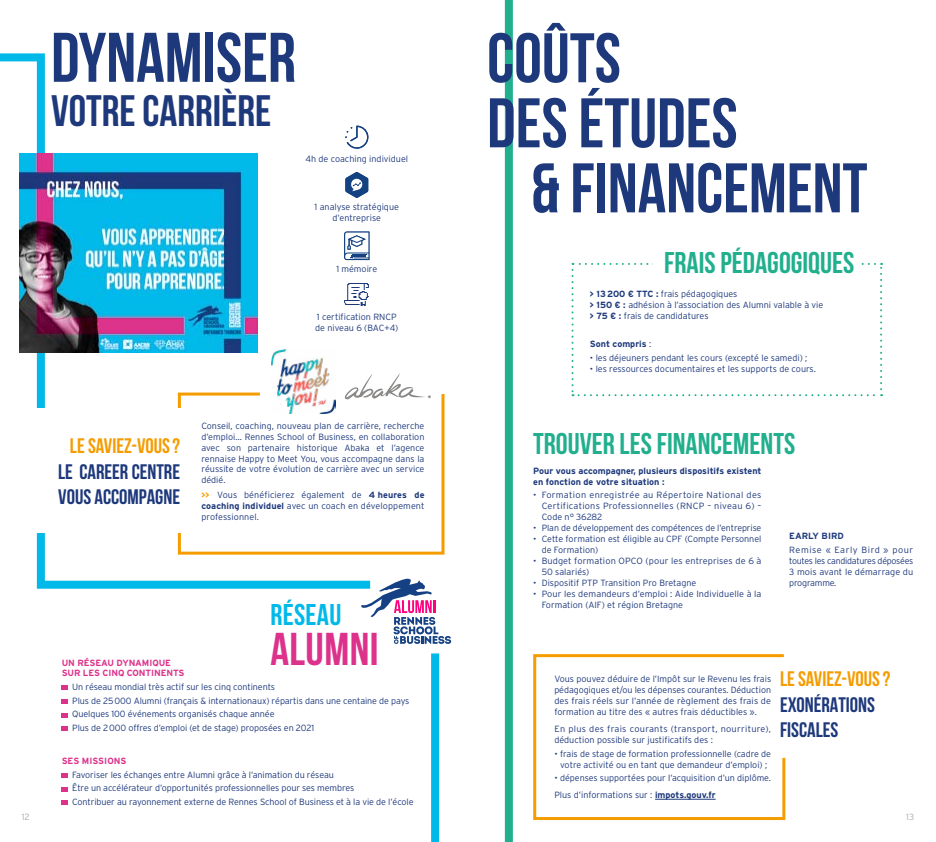
<style>
.page{position:relative;width:936px;height:842px;background:#fff}
.page>*{position:absolute;margin:0;border:0;box-sizing:border-box;transform-origin:0 0}
.t1{font:700 70px "Bebas Neue";color:#1d387b}
.t2{font:700 46px "Bebas Neue";letter-spacing:.01em;color:#dc328b}
.t3{font:700 44px "Bebas Neue";color:#1d387b}
.t4{font:700 30px "Bebas Neue";color:#21af8d}
.t5{font:700 30px "Bebas Neue";letter-spacing:.01em;color:#00b9e9}
.t6{font:700 21px/25.2px "Bebas Neue";color:#1d387b}
.t7{font:700 21px "Bebas Neue";color:#f59c00}
.t8{font:300 9px/11px "Interstate";color:#1d387b}
.t9{font:700 9px/11px "Interstate";color:#1d387b}
.t10{font:700 9px "Interstate";letter-spacing:-.01em;color:#dc328b}
.t11{font:300 9px "Interstate";color:#abacac}
.s1{font-weight:700;color:#f59c00}
.s2{font-weight:700}
.s3{font-weight:300}
</style>
<div class="page">
<svg style="left:0;top:53px;width:370px;height:536px"></svg>
<svg style="left:345px;top:373px;width:69px;height:18px"></svg>
<div style="left:263px;top:350px;width:80px;height:72px;background:#fff"></div>
<img style="left:272px;top:350px;width:59px;height:41px">
<svg style="left:176px;top:391px;width:269px;height:165px"></svg>
<div style="left:15px;top:409px;width:174px;height:124px;background:#fff"></div>
<svg style="left:361px;top:579px;width:90px;height:65px"></svg>
<svg style="left:62px;top:686px;width:6px;height:4px"></svg>
<svg style="left:62px;top:699px;width:6px;height:5px"></svg>
<svg style="left:62px;top:713px;width:6px;height:4px"></svg>
<svg style="left:62px;top:727px;width:6px;height:4px"></svg>
<svg style="left:62px;top:773px;width:6px;height:4px"></svg>
<svg style="left:62px;top:787px;width:6px;height:4px"></svg>
<svg style="left:62px;top:800px;width:6px;height:5px"></svg>
<div style="left:431px;top:653px;width:8px;height:189px;background:#00b9e9"></div>
<svg style="left:533px;top:654px;width:253px;height:166px"></svg>
<hr style="left:655px;top:799px;width:60px;height:1px;background:#1d387b">
<div style="left:780px;top:670px;width:130px;height:75px;background:#fff"></div>
<div style="left:505px;top:0;width:8px;height:842px;background:#21af8d"></div>
<svg style="left:571px;top:263px;width:311px;height:133px"></svg>
<div style="left:653px;top:232px;width:206px;height:53px;background:#fff"></div>
<img style="left:19px;top:154px;width:238px;height:198px">
<svg style="left:345px;top:126px;width:23px;height:22px"></svg>
<svg style="left:344px;top:232px;width:25px;height:28px"></svg>
<svg style="left:345px;top:173px;width:23px;height:25px"></svg>
<img style="left:344px;top:282px;width:26px;height:26px">
<h1 class="t1" style="left:51px;top:19px;width:246px">DYNAMISER</h1>
<h3 class="t3" style="left:51px;top:86px;width:222px">VOTRE CARRIÈRE</h3>
<p class="t8" style="left:305px;top:153px;width:104px">4h de coaching individuel</p>
<p class="t8" style="left:314px;top:201px;width:86px;text-align:center">1 analyse stratégique d’entreprise</p>
<p class="t8" style="left:336px;top:263px;width:42px">1 mémoire</p>
<p class="t8" style="left:315px;top:311px;width:85px">1 certification RNCP de niveau 6 (BAC+4)</p>
<h3 class="t7" style="left:70px;top:435px;width:112px">LE SAVIEZ-VOUS?</h3>
<h3 class="t6" style="left:58px;top:458px;width:124px">LE CAREER CENTRE<br>VOUS ACCOMPAGNE</h3>
<p class="t8" style="left:201px;top:420px;width:225px;text-align:justify">Conseil, coaching, nouveau plan de carrière, recherche d’emploi… Rennes School of Business, en collaboration avec son partenaire historique Abaka et l’agence rennaise Happy to Meet You, vous accompagne dans la réussite de votre évolution de carrière avec un service dédié.</p>
<p class="t8" style="left:201px;top:489px;width:224px;text-align:justify"><span class="s1">&gt;&gt;</span> Vous bénéficierez également de <span class="s2">4 heures de coaching individuel</span> avec un coach en développement professionnel.</p>
<p class="t10" style="left:62px;top:657px;width:111px">UN RÉSEAU DYNAMIQUE</p>
<h3 class="t5" style="left:270px;top:599px;width:73px">RÉSEAU</h3>
<h2 class="t2" style="left:270px;top:624px;width:110px">ALUMNI</h2>
<p class="t10" style="left:62px;top:668px;width:124px">SUR LES CINQ CONTINENTS</p>
<p class="t8" style="left:72px;top:680px;width:339px;line-height:13.6px">Un réseau mondial très actif sur les cinq continents<br>Plus de 25000 Alumni (français &amp; internationaux) répartis dans une centaine de pays Quelques 100 événements organisés chaque année<br>Plus de 2000 offres d’emploi (et de stage) proposées en 2021</p>
<p class="t10" style="left:62px;top:756px;width:66px">SES MISSIONS</p>
<p class="t8" style="left:72px;top:767px;width:343px;line-height:13.6px">Favoriser les échanges entre Alumni grâce à l’animation du réseau<br>Être un accélérateur d’opportunités professionnelles pour ses membres<br>Contribuer au rayonnement externe de Rennes School of Business et à la vie de l’école</p>
<h1 class="t1" style="left:487px;top:20px;width:135px">COÛTS</h1>
<h1 class="t1" style="left:487px;top:85px;width:252px">DES ÉTUDES</h1>
<h1 class="t1" style="left:530px;top:150px;width:338px">&amp; FINANCEMENT</h1>
<h3 class="t4" style="left:664px;top:247px;width:192px">FRAIS PÉDAGOGIQUES</h3>
<p class="t8" style="left:590px;top:288px;width:235px"><span class="s2">&gt; 13200 € TTC :</span> frais pédagogiques<br><span class="s2">&gt; 150 € :</span> adhésion à l’association des Alumni valable à vie <span class="s2">&gt; 75 € :</span> frais de candidatures</p>
<p class="t9" style="left:590px;top:338px;width:63px">Sont compris <span class="s3">:</span></p>
<p class="t8" style="left:590px;top:352px;width:219px">• les déjeuners pendant les cours (excepté le samedi) ;</p>
<p class="t8" style="left:590px;top:363px;width:227px">• les ressources documentaires et les supports de cours.</p>
<h3 class="t4" style="left:533px;top:427px;width:263px">TROUVER LES FINANCEMENTS</h3>
<p class="t9" style="left:533px;top:465px;width:230px">Pour vous accompagner, plusieurs dispositifs existent en fonction de votre situation :</p>
<p class="t8" style="left:541px;top:490px;width:221px;text-align:justify;text-indent:-9px">• Formation enregistrée au Répertoire National des Certifications Professionnelles (RNCP – niveau 6) – Code n° 36282</p>
<p class="t8" style="left:533px;top:523px;width:230px">• Plan de développement des compétences de l’entreprise</p>
<p class="t8" style="left:541px;top:534px;width:221px;text-indent:-9px">• Cette formation est éligible au CPF (Compte Personnel de Formation)</p>
<p class="t8" style="left:541px;top:556px;width:221px;text-indent:-9px">• Budget formation OPCO (pour les entreprises de 6 à<br>50 salariés)</p>
<p class="t8" style="left:533px;top:578px;width:165px">• Dispositif PTP Transition Pro Bretagne</p>
<p class="t8" style="left:541px;top:589px;width:221px;text-indent:-9px">• Pour les demandeurs d’emploi : Aide Individuelle à la<br>Formation (AIF) et région Bretagne</p>
<p class="t9" style="left:789px;top:531px;width:56px">EARLY BIRD</p>
<p class="t8" style="left:789px;top:544px;width:126px;text-align:justify">Remise « Early Bird » pour toutes les candidatures déposées 3 mois avant le démarrage du programme.</p>
<p class="t8" style="left:554px;top:673px;width:218px;text-align:justify">Vous pouvez déduire de l’Impôt sur le Revenu les frais pédagogiques et/ou les dépenses courantes. Déduction des frais réels sur l’année de règlement des frais de formation au titre des « autres frais déductibles ».</p>
<p class="t8" style="left:554px;top:723px;width:218px">En plus des frais courants (transport, nourriture), déduction possible sur justificatifs des :</p>
<p class="t8" style="left:554px;top:748px;width:218px;text-align:center">• frais de stage de formation professionnelle (cadre de votre activité ou en tant que demandeur d’emploi) ;</p>
<p class="t8" style="left:554px;top:770px;width:218px;line-height:16.7px">• dépenses supportées pour l’acquisition d’un diplôme.<br>Plus d’informations sur : <span class="s2">impots.gouv.fr</span></p>
<h3 class="t7" style="left:780px;top:667px;width:112px">LE SAVIEZ-VOUS?</h3>
<h3 class="t6" style="left:780px;top:691px;width:97px">EXONÉRATIONS<br>FISCALES</h3>
<p class="t11" style="left:22px;top:812px;width:9px">12</p>
<p class="t11" style="left:906px;top:812px;width:9px">13</p>
</div>
